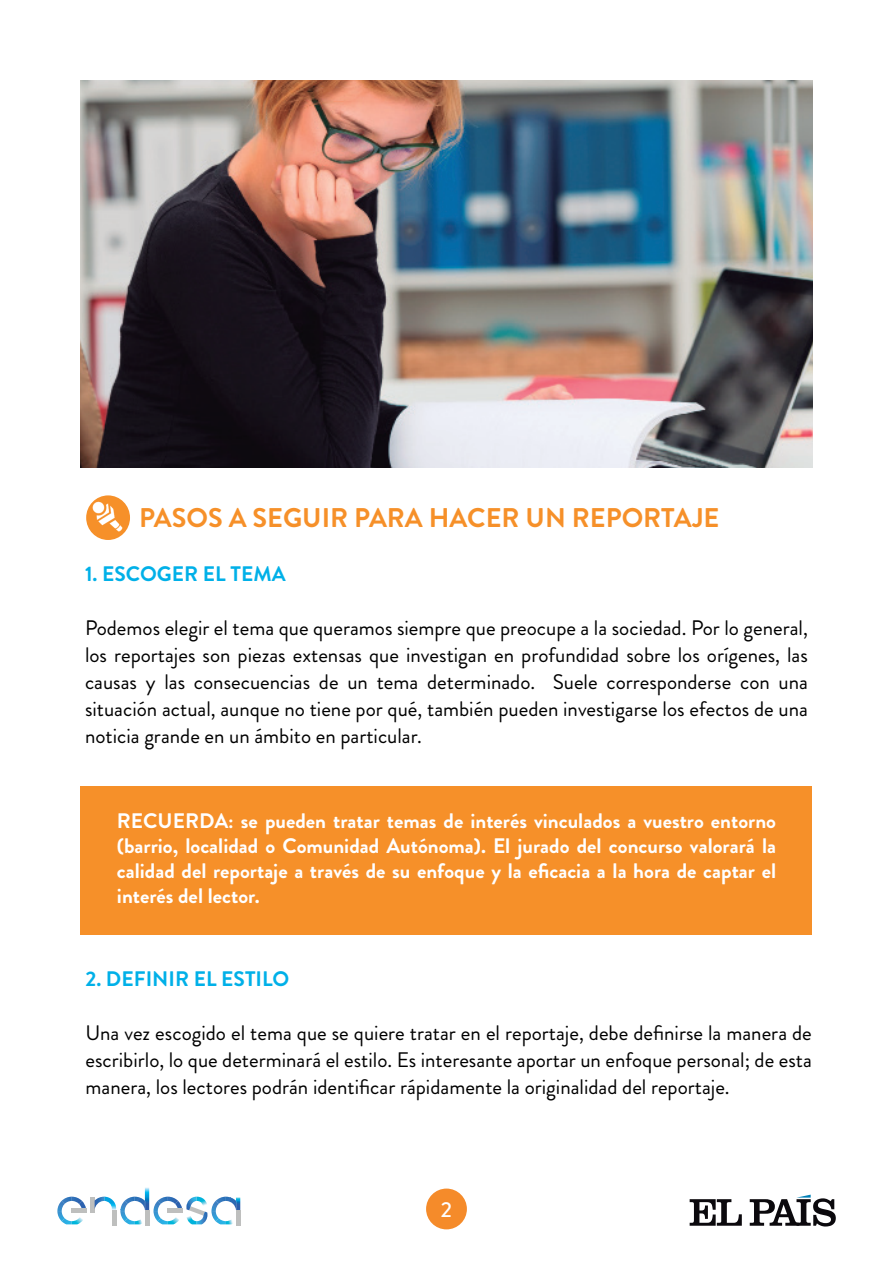
<style>
.page{position:relative;width:893px;height:1263px;background:#fff}
.page>*{position:absolute;margin:0;border:0;box-sizing:border-box;transform-origin:0 0}
.t1{font:700 27px "Brandon Grotesque";color:#f69029}
.t2{font:500 21.6px "Brandon Grotesque";color:#fff}
.t3{font:21px/27px "Brandon Grotesque";color:#000;text-align:justify}
.t4{font:700 21px/25.2px "Brandon Grotesque";color:#fff;text-align:justify}
.t5{font:700 21px "Brandon Grotesque";color:#00b0e8}
</style>
<div class="page">
<svg style="left:690px;top:1199px;width:52px;height:27px"></svg>
<svg style="left:750px;top:1194px;width:86px;height:32px"></svg>
<div style="left:90px;top:1198px;width:5px;height:15px;background:#bebfbe"></div>
<hr style="left:112px;top:1210px;width:4px;height:15px;background:#bebfbe">
<hr style="left:236px;top:1210px;width:4px;height:15px;background:#bebfbe">
<svg style="left:57px;top:1197px;width:29px;height:27px"></svg>
<div style="left:71px;top:1208px;width:15px;height:5px;background:#bebfbe"></div>
<svg style="left:153px;top:1197px;width:87px;height:27px"></svg>
<div style="left:167px;top:1208px;width:15px;height:5px;background:#bebfbe"></div>
<hr style="left:145px;top:1210px;width:4px;height:15px;background:#bebfbe">
<img style="left:145px;top:1187px;width:4px;height:23px">
<svg style="left:95px;top:1197px;width:51px;height:27px"></svg>
<div style="left:426px;top:1188px;width:41px;height:41px;background:#f58b2a;border-radius:50%"></div>
<img style="left:81px;top:81px;width:731px;height:387px">
<div style="left:86px;top:495px;width:44px;height:45px;background:#f69029;border-radius:50%"></div>
<img style="left:90px;top:499px;width:36px;height:34px">
<div style="left:81px;top:786px;width:731px;height:148px;background:#f69029"></div>
<p class="t1" style="left:139px;top:499px;width:582px">PASOS A SEGUIR PARA HACER UN REPORTAJE</p>
<p class="t5" style="left:85px;top:559px;width:202px">1. ESCOGER EL TEMA</p>
<p class="t3" style="left:85px;top:615px;width:724px">Podemos elegir el tema que queramos siempre que preocupe a la sociedad. Por lo general, los reportajes son piezas extensas que investigan en profundidad sobre los orígenes, las causas y las consecuencias de un tema determinado. Suele corresponderse con una situación actual, aunque no tiene por qué, también pueden investigarse los efectos de una noticia grande en un ámbito en particular.</p>
<p class="t4" style="left:117px;top:808px;width:661px">RECUERDA: se pueden tratar temas de interés vinculados a vuestro entorno (barrio, localidad o Comunidad Autónoma). El jurado del concurso valorará la calidad del reportaje a través de su enfoque y la eficacia a la hora de captar el interés del lector.</p>
<p class="t5" style="left:86px;top:964px;width:205px">2. DEFINIR EL ESTILO</p>
<p class="t3" style="left:86px;top:1019px;width:728px">Una vez escogido el tema que se quiere tratar en el reportaje, debe definirse la manera de escribirlo, lo que determinará el estilo. Es interesante aportar un enfoque personal; de esta manera, los lectores podrán identificar rápidamente la originalidad del reportaje.</p>
<p class="t2" style="left:441px;top:1194px;width:13px">2</p>
</div>
